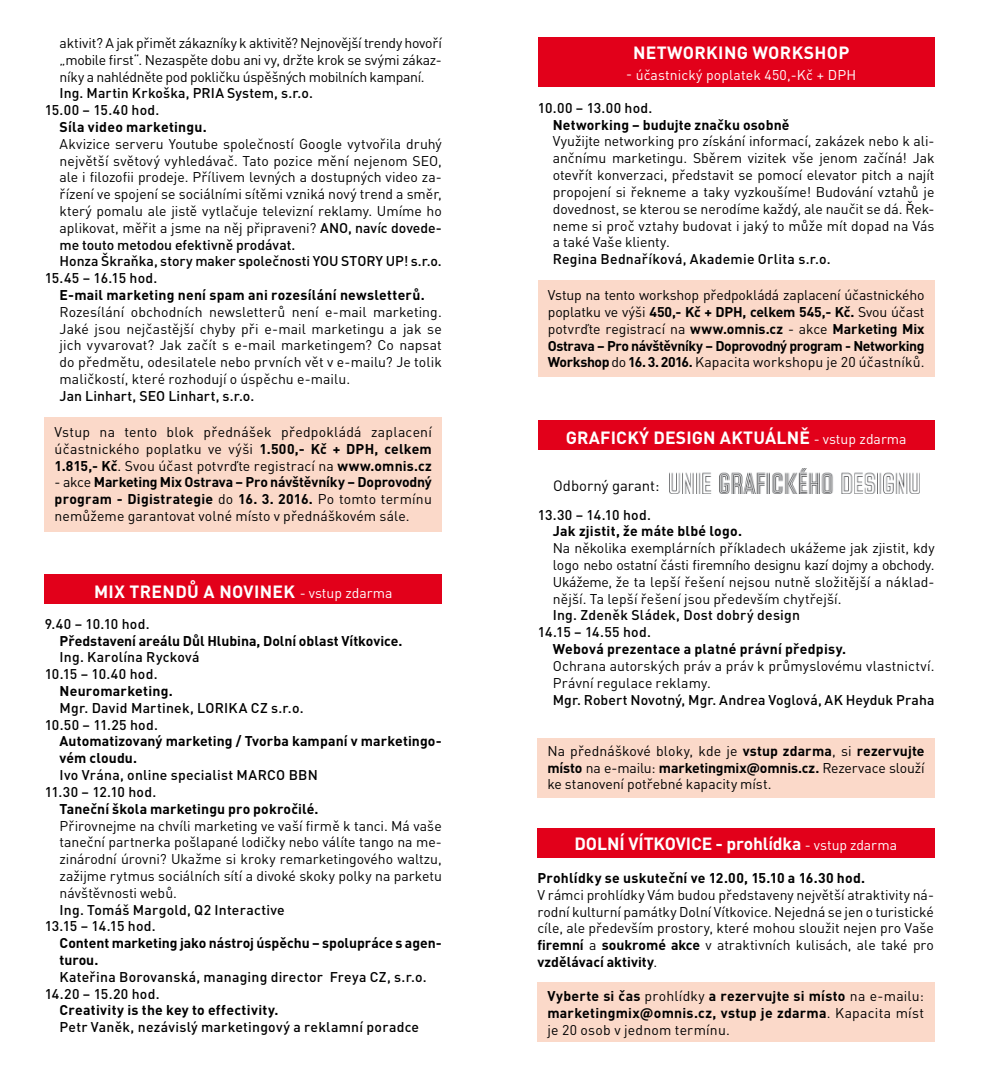
<style>
.page{position:relative;width:983px;height:1067px;background:#fff}
.page>*{position:absolute;margin:0;border:0;box-sizing:border-box;transform-origin:0 0}
.t1{font:700 17.5px "DIN Pro";letter-spacing:.01em;color:#fff}
.t2{font:700 17.5px "DIN Pro";letter-spacing:-.01em;color:#fff}
.t3{font:14.88px "DIN Pro";color:#000}
.t4{font:14px/16.8px "DIN Pro";letter-spacing:.005em;color:#000;text-align:justify}
.t5{font:700 14px/16.8px "DIN Pro";letter-spacing:.01em;color:#000;text-align:justify}
.t6{font:500 14px/16.8px "DIN Pro";letter-spacing:.015em;color:#000}
.t7{font:500 14px "DIN Pro";letter-spacing:-.005em;color:#000}
.t8{font:14px "DIN Pro";letter-spacing:.01em;color:#fff}
.s1{font-weight:500}
.s2{font-weight:700}
.s3{font-weight:400}
.s4{font-weight:400;font-size:14px}
</style>
<div class="page">
<div style="left:45px;top:574px;width:396px;height:30px;background:#e2001a"></div>
<div style="left:45px;top:417px;width:396px;height:114px;background:#fbd9c9"></div>
<div style="left:537px;top:281px;width:397px;height:96px;background:#fbd9c9"></div>
<div style="left:537px;top:420px;width:397px;height:30px;background:#e2001a"></div>
<div style="left:537px;top:37px;width:397px;height:50px;background:#e2001a"></div>
<div style="left:537px;top:738px;width:397px;height:59px;background:#fbd9c9"></div>
<img style="left:669px;top:468px;width:249px;height:25px">
<div style="left:537px;top:828px;width:397px;height:30px;background:#e2001a"></div>
<div style="left:537px;top:982px;width:397px;height:60px;background:#fbd9c9"></div>
<p class="t4" style="left:60px;top:34px;width:384px">aktivit? A jak přimět zákazníky k aktivitě? Nejnovější trendy hovoří „mobile first“. Nezaspěte dobu ani vy, držte krok se svými zákaz&shy;níky a nahlédněte pod pokličku úspěšných mobilních kampaní.</p>
<p class="t6" style="left:45px;top:84px;width:270px;text-indent:15px">Ing. Martin Krkoška, PRIA System, s.r.o.<br>15.00 – 15.40 hod.</p>
<p class="t5" style="left:60px;top:118px;width:149px">Síla video marketingu.</p>
<p class="t4" style="left:60px;top:135px;width:383px">Akvizice serveru Youtube společností Google vytvořila druhý</p>
<p class="t4" style="left:60px;top:151px;width:383px">největší světový vyhledávač. Tato pozice mění nejenom SEO,</p>
<p class="t4" style="left:60px;top:168px;width:383px">ale i filozofii prodeje. Přílivem levných a dostupných video za-</p>
<p class="t4" style="left:60px;top:185px;width:383px">řízení ve spojení se sociálními sítěmi vzniká nový trend a směr,</p>
<p class="t4" style="left:60px;top:202px;width:383px">který pomalu ale jistě vytlačuje televizní reklamy. Umíme ho</p>
<p class="t4" style="left:60px;top:219px;width:383px">aplikovat, měřit a jsme na něj připraveni? <span class="s1">ANO, navíc dovede-</span></p>
<p class="t7" style="left:60px;top:235px;width:237px">me touto metodou efektivně prodávat.</p>
<p class="t7" style="left:60px;top:252px;width:384px">Honza Škraňka, story maker společnosti YOU STORY UP! s.r.o.</p>
<p class="t7" style="left:45px;top:269px;width:114px">15.45 – 16.15 hod.</p>
<p class="t5" style="left:60px;top:286px;width:367px">E-mail marketing není spam ani rozesílání newsletterů.</p>
<p class="t4" style="left:60px;top:303px;width:384px">Rozesílání obchodních newsletterů není e-mail marketing.<br>Jaké jsou nejčastější chyby při e-mail marketingu a jak se jich vyvarovat? Jak začít s e-mail marketingem? Co napsat do předmětu, odesilatele nebo prvních vět v e-mailu? Je tolik maličkostí, které rozhodují o úspěchu e-mailu.</p>
<p class="t6" style="left:60px;top:387px;width:196px">Jan Linhart, SEO Linhart, s.r.o.</p>
<p class="t4" style="left:55px;top:423px;width:379px">Vstup na tento blok přednášek předpokládá zaplacení účastnického poplatku ve výši <span class="s2">1.500,- Kč + DPH, celkem 1.815,- Kč</span>. Svou účast potvrďte registrací na <span class="s2">www.omnis.cz</span></p>
<p class="t5" style="left:55px;top:473px;width:379px"><span class="s3">- akce</span> Marketing Mix Ostrava – Pro návštěvníky – Doprovodný program - Digistrategie <span class="s3">do</span> 16. 3. 2016. <span class="s3">Po tomto termínu nemůžeme garantovat volné místo v přednáškovém sále.</span></p>
<p class="t1" style="left:94px;top:580px;width:70px">Mix trend</p>
<p class="t1" style="left:187px;top:580px;width:85px">ů a novinek</p>
<p class="t8" style="left:299px;top:583px;width:94px">- vstup zdarma</p>
<p class="t6" style="left:45px;top:615px;width:106px">9.40 – 10.10 hod.</p>
<p class="t5" style="left:60px;top:631px;width:344px">Představení areálu Důl Hlubina, Dolní oblast Vítkovice.</p>
<p class="t6" style="left:45px;top:648px;width:156px;text-indent:15px">Ing. Karolína Rycková<br>10.15 – 10.40 hod.</p>
<p class="t5" style="left:60px;top:682px;width:115px">Neuromarketing.</p>
<p class="t6" style="left:45px;top:699px;width:260px;text-indent:15px">Mgr. David Martinek, LORIKA CZ s.r.o.<br>10.50 – 11.25 hod.</p>
<p class="t5" style="left:60px;top:732px;width:383px">Automatizovaný marketing / Tvorba kampaní v marketingo&shy;vém cloudu.</p>
<p class="t6" style="left:45px;top:766px;width:274px;text-indent:15px">Ivo Vrána, online specialist MARCO BBN<br>11.30 – 12.10 hod.</p>
<p class="t5" style="left:60px;top:799px;width:260px">Taneční škola marketingu pro pokročilé.</p>
<p class="t4" style="left:60px;top:816px;width:384px">Přirovnejme na chvíli marketing ve vaší firmě k tanci. Má vaše taneční partnerka pošlapané lodičky nebo válíte tango na me&shy;zinárodní úrovni? Ukažme si kroky remarketingového waltzu, zažijme rytmus sociálních sítí a divoké skoky polky na parketu návštěvnosti webů.</p>
<p class="t6" style="left:45px;top:900px;width:241px;text-indent:15px">Ing. Tomáš Margold, Q2 Interactive<br>13.15 – 14.15 hod.</p>
<p class="t5" style="left:60px;top:934px;width:383px">Content marketing jako nástroj úspěchu – spolupráce s agen&shy;turou.</p>
<p class="t6" style="left:45px;top:967px;width:383px;text-indent:15px">Kateřina Borovanská, managing director Freya CZ, s.r.o.<br>14.20 – 15.20 hod.</p>
<p class="t5" style="left:60px;top:1001px;width:220px">Creativity is the key to effectivity.</p>
<p class="t6" style="left:60px;top:1018px;width:361px">Petr Vaněk, nezávislý marketingový a reklamní poradce</p>
<p class="t1" style="left:633px;top:41px;width:194px">Networking workshop</p>
<p class="t8" style="left:626px;top:66px;width:231px">- účastnický poplatek 450,-Kč + DPH</p>
<p class="t6" style="left:537px;top:99px;width:116px">10.00 – 13.00 hod.</p>
<p class="t5" style="left:552px;top:116px;width:238px">Networking – budujte značku osobně</p>
<p class="t4" style="left:552px;top:132px;width:383px">Využijte networking pro získání informací, zakázek nebo k ali&shy;ančnímu marketingu. Sběrem vizitek vše jenom začíná! Jak otevřít konverzaci, představit se pomocí elevator pitch a najít propojení si řekneme a taky vyzkoušíme! Budování vztahů je dovednost, se kterou se nerodíme každý, ale naučit se dá. Řek&shy;neme si proč vztahy budovat i jaký to může mít dopad na Vás a také Vaše klienty.</p>
<p class="t6" style="left:552px;top:250px;width:279px">Regina Bednaříková, Akademie Orlita s.r.o.</p>
<p class="t4" style="left:547px;top:286px;width:378px">Vstup na tento workshop předpokládá zaplacení účastnického poplatku ve výši <span class="s2">450,- Kč + DPH, celkem 545,- Kč.</span> Svou účast potvrďte registrací na <span class="s2">www.omnis.cz</span> - akce <span class="s2">Marketing Mix Ostrava – Pro návštěvníky – Doprovodný program - Networking Workshop</span> do <span class="s2">16. 3. 2016.</span> Kapacita workshopu je 20 účastníků.</p>
<p class="t1" style="left:566px;top:426px;width:62px">Grafický</p>
<p class="t1" style="left:653px;top:426px;width:254px">design aktuáln ě <span class="s4">- vstup zdarma</span></p>
<p class="t3" style="left:553px;top:475px;width:108px">Odborný garant:</p>
<p class="t6" style="left:537px;top:505px;width:114px">13.30 – 14.10 hod.</p>
<p class="t5" style="left:552px;top:522px;width:191px">Jak zjistit, že máte blbé logo.</p>
<p class="t4" style="left:552px;top:539px;width:383px">Na několika exemplárních příkladech ukážeme jak zjistit, kdy logo nebo ostatní části firemního designu kazí dojmy a obchody.<br>Ukážeme, že ta lepší řešení nejsou nutně složitější a náklad&shy;nější. Ta lepší řešení jsou především chytřejší.</p>
<p class="t6" style="left:537px;top:606px;width:263px;text-indent:15px">Ing. Zdeněk Sládek, Dost dobrý design<br>14.15 – 14.55 hod.</p>
<p class="t5" style="left:552px;top:640px;width:295px">Webová prezentace a platné právní předpisy.</p>
<p class="t4" style="left:552px;top:657px;width:383px">Ochrana autorských práv a práv k průmyslovému vlastnictví.<br>Právní regulace reklamy.</p>
<p class="t6" style="left:552px;top:690px;width:383px">Mgr. Robert Novotný, Mgr. Andrea Voglová, AK Heyduk Praha</p>
<p class="t4" style="left:547px;top:741px;width:379px">Na přednáškové bloky, kde je <span class="s2">vstup zdarma</span>, si <span class="s2">rezervujte místo</span> na e-mailu: <span class="s2">marketingmix@omnis.cz.</span> Rezervace slouží ke stanovení potřebné kapacity míst.</p>
<p class="t2" style="left:574px;top:832px;width:324px">Doln í VÍTKOVICE - prohlídka <span class="s4">- vstup zdarma</span></p>
<p class="t5" style="left:537px;top:869px;width:329px">Prohlídky se uskuteční ve 12.00, 15.10 a 16.30 hod.</p>
<p class="t4" style="left:537px;top:885px;width:398px">V rámci prohlídky Vám budou představeny největší atraktivity ná&shy;rodní kulturní památky Dolní Vítkovice. Nejedná se jen o turistické cíle, ale především prostory, které mohou sloužit nejen pro Vaše <span class="s2">firemní</span> a <span class="s2">soukromé akce</span> v atraktivních kulisách, ale také pro <span class="s2">vzdělávací aktivity</span>.</p>
<p class="t5" style="left:547px;top:986px;width:378px">Vyberte si čas <span class="s3">prohlídky</span> a rezervujte si místo <span class="s3">na e-mailu: </span>marketingmix@omnis.cz, vstup je zdarma<span class="s3">. Kapacita míst je 20 osob v jednom termínu.</span></p>
</div>
